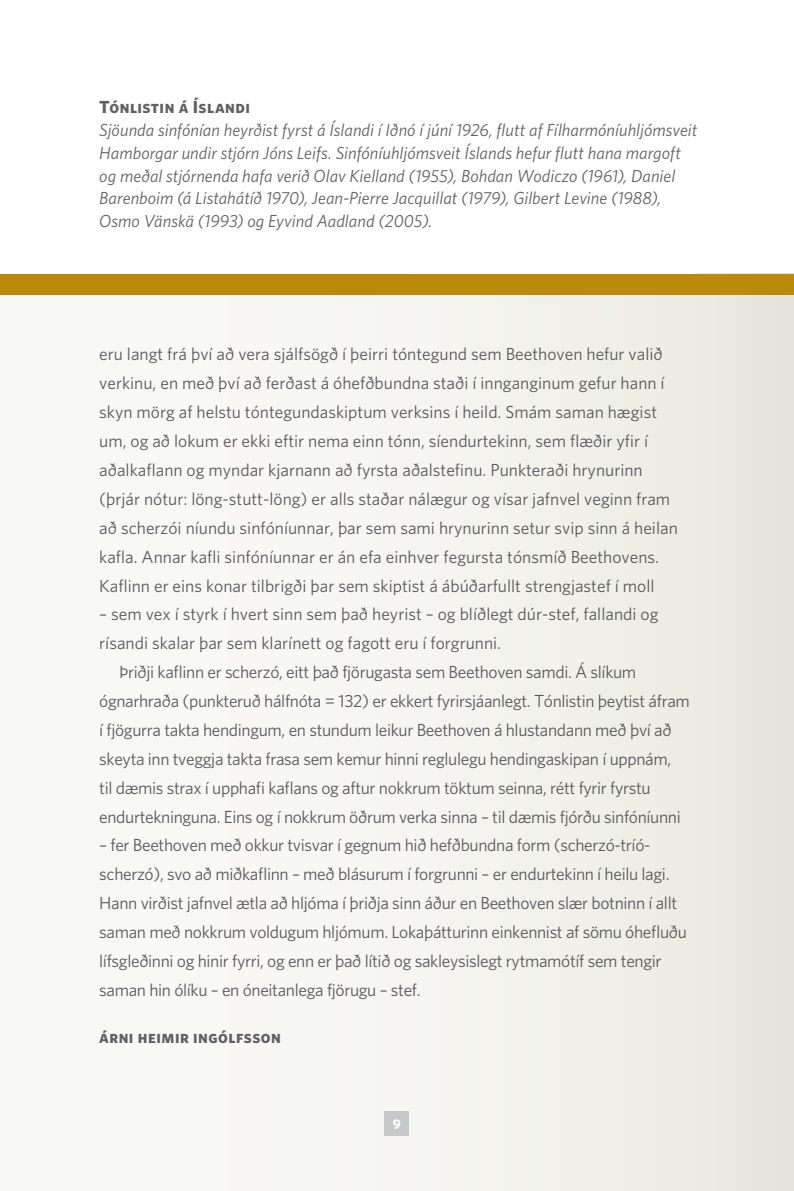
<style>
.page{position:relative;width:794px;height:1191px;background:#fff}
.page>*{position:absolute;margin:0;border:0;box-sizing:border-box;transform-origin:0 0}
.t1{font:17.5px/28.9px "Whitney";letter-spacing:-.02em;color:#58595b}
.t2{font:17.5px/28.9px "Whitney";color:#58595b}
.t3{font:italic 17.5px/22.8px "Whitney";color:#5f6062}
.t4{font:17.5px "Whitney Bold SC";letter-spacing:.025em;color:#5f6062}
.t5{font:700 14px "Whitney";color:#fff}
</style>
<div class="page">
<div style="left:0;top:274px;width:794px;height:917px;background:linear-gradient(to right,#fcfcfa,#ebeae2)"></div>
<div style="left:384px;top:1111px;width:25px;height:25px;background:#c7c8ca"></div>
<div style="left:0;top:274px;width:794px;height:21px;background:#bb8a0b"></div>
<p class="t4" style="left:99px;top:97px;width:152px">Tónlistin á Íslandi</p>
<p class="t3" style="left:99px;top:118px;width:599px">Sjöunda sinfónían heyrðist fyrst á Íslandi í Iðnó í júní 1926, flutt af Fílharmóníuhljómsveit Hamborgar undir stjórn Jóns Leifs. Sinfóníuhljómsveit Íslands hefur flutt hana margoft og meðal stjórnenda hafa verið Olav Kielland (1955), Bohdan Wodiczo (1961), Daniel Barenboim (á Listahátíð 1970), Jean-Pierre Jacquillat (1979), Gilbert Levine (1988), Osmo Vänskä (1993) og Eyvind Aadland (2005).</p>
<p class="t2" style="left:99px;top:339px;width:580px">eru langt frá því að vera sjálfsögð í þeirri tóntegund sem Beethoven hefur valið verkinu, en með því að ferðast á óhefðbundna staði í innganginum gefur hann í skyn mörg af helstu tóntegundaskiptum verksins í heild. Smám saman hægist um, og að lokum er ekki eftir nema einn tónn, síendurtekinn, sem flæðir yfir í aðalkaflann og myndar kjarnann að fyrsta aðalstefinu. Punkteraði hrynurinn (þrjár nótur: löng-stutt-löng) er alls staðar nálægur og vísar jafnvel veginn fram að scherzói níundu sinfóníunnar, þar sem sami hrynurinn setur svip sinn á heilan kafla. Annar kafli sinfóníunnar er án efa einhver fegursta tónsmíð Beethovens.<br>Kaflinn er eins konar tilbrigði þar sem skiptist á ábúðarfullt strengjastef í moll</p>
<p class="t2" style="left:99px;top:599px;width:561px">– sem vex í styrk í hvert sinn sem það heyrist – og blíðlegt dúr-stef, fallandi og rísandi skalar þar sem klarínett og fagott eru í forgrunni.</p>
<p class="t1" style="left:99px;top:657px;width:592px;text-indent:20px">Þriðji kaflinn er scherzó, eitt það fjörugasta sem Beethoven samdi. Á slíkum ógnarhraða (punkteruð hálfnóta = 132) er ekkert fyrirsjáanlegt. Tónlistin þeytist áfram í fjögurra takta hendingum, en stundum leikur Beethoven á hlustandann með því að skeyta inn tveggja takta frasa sem kemur hinni reglulegu hendingaskipan í uppnám,<br>til dæmis strax í upphafi kaflans og aftur nokkrum töktum seinna, rétt fyrir fyrstu endurtekninguna. Eins og í nokkrum öðrum verka sinna – til dæmis fjórðu sinfóníunni</p>
<p class="t1" style="left:99px;top:830px;width:589px">– fer Beethoven með okkur tvisvar í gegnum hið hefðbundna form (scherzó-tríó&shy;scherzó), svo að miðkaflinn – með blásurum í forgrunni – er endurtekinn í heilu lagi.<br>Hann virðist jafnvel ætla að hljóma í þriðja sinn áður en Beethoven slær botninn í allt saman með nokkrum voldugum hljómum. Lokaþátturinn einkennist af sömu óhefluðu lífsgleðinni og hinir fyrri, og enn er það lítið og sakleysislegt rytmamótíf sem tengir saman hin ólíku – en óneitanlega fjörugu – stef.</p>
<p class="t4" style="left:99px;top:1026px;width:183px">árni heimir ingólfsson</p>
<p class="t5" style="left:393px;top:1115px;width:10px">9</p>
</div>
